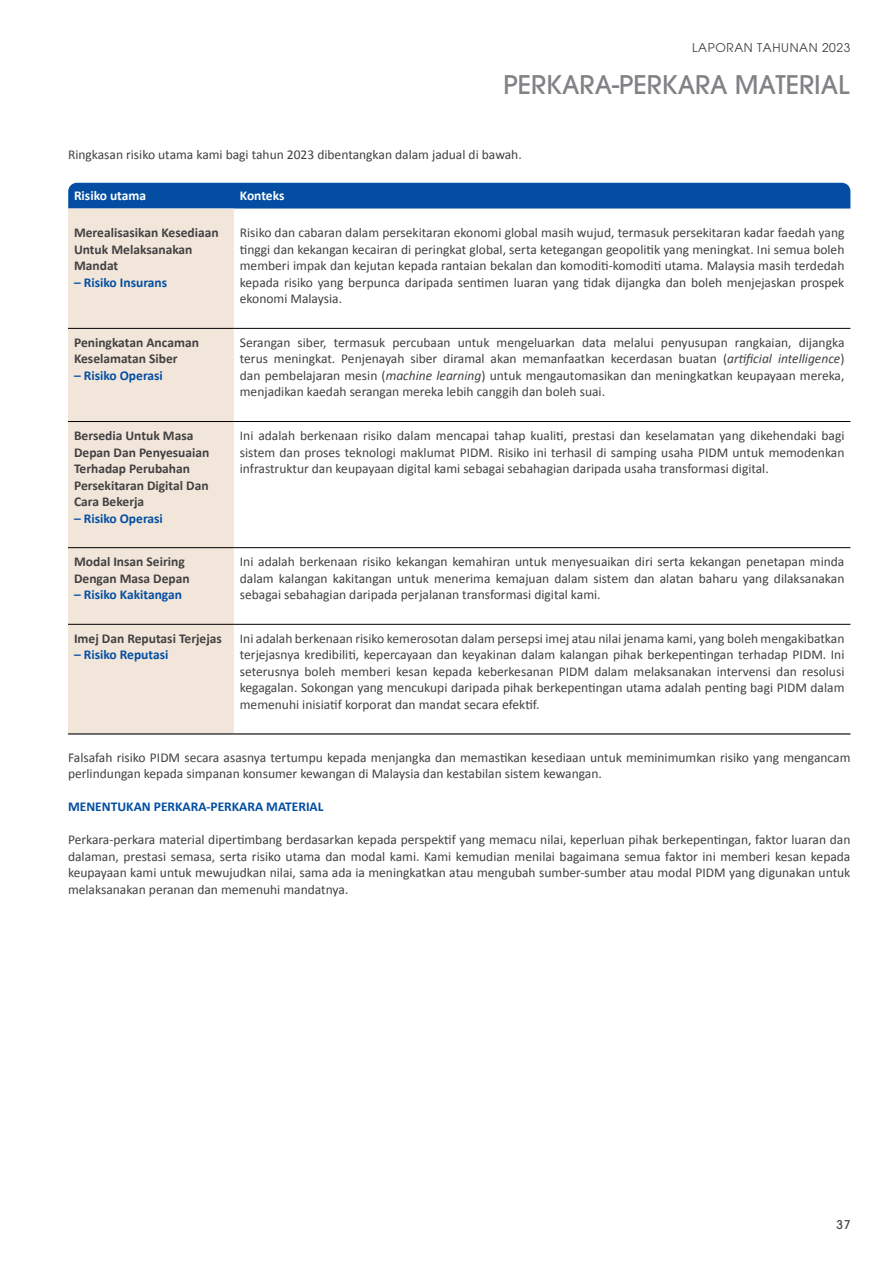
<style>
.page{position:relative;width:893px;height:1263px;background:#fff}
.page>*{position:absolute;margin:0;border:0;box-sizing:border-box;transform-origin:0 0}
.t1{font:500 25.5px "Avant Garde";color:#808285}
.t2{font:13.5px/16.5px "Calibri";color:#414042;text-align:justify}
.t3{font:700 13.5px/16.5px "Calibri";color:#414042}
.t4{font:700 13.5px "Calibri";color:#034ea2}
.t5{font:700 13.5px "Calibri";color:#fff}
.t6{font:12px "Avant Garde";letter-spacing:.05em;color:#414042}
.t7{font:500 12px "Avant Garde";color:#414042}
.s1{font-style:italic}
</style>
<div class="page">
<div style="left:68px;top:183px;width:782px;height:25px;background:#034ea2"></div>
<div style="left:68px;top:209px;width:166px;height:524px;background:#f2e6da"></div>
<hr style="left:68px;top:733px;width:166px;height:2px;background:#414042">
<hr style="left:234px;top:733px;width:616px;height:2px;background:#414042">
<hr style="left:68px;top:328px;width:166px;height:1px;background:#000">
<hr style="left:234px;top:328px;width:616px;height:1px;background:#000">
<hr style="left:68px;top:421px;width:166px;height:1px;background:#000">
<hr style="left:234px;top:421px;width:616px;height:1px;background:#000">
<hr style="left:68px;top:547px;width:166px;height:1px;background:#000">
<hr style="left:234px;top:547px;width:616px;height:1px;background:#000">
<hr style="left:68px;top:624px;width:166px;height:1px;background:#000">
<hr style="left:234px;top:624px;width:616px;height:1px;background:#000">
<p class="t6" style="left:692px;top:40px;width:160px">LAPORAN TAHUNAN 2023</p>
<h1 class="t1" style="left:504px;top:68px;width:347px">PERKARA-PERKARA MATERIAL</h1>
<p class="t2" style="left:68px;top:146px;width:455px">Ringkasan risiko utama kami bagi tahun 2023 dibentangkan dalam jadual di bawah.</p>
<p class="t5" style="left:74px;top:187px;width:74px">Risiko utama</p>
<p class="t5" style="left:240px;top:187px;width:46px">Konteks</p>
<p class="t3" style="left:74px;top:225px;width:146px">Merealisasikan Kesediaan<br>Untuk Melaksanakan<br>Mandat</p>
<p class="t4" style="left:74px;top:274px;width:95px">– Risiko Insurans</p>
<p class="t2" style="left:240px;top:224px;width:606px">Risiko dan cabaran dalam persekitaran ekonomi global masih wujud, termasuk persekitaran kadar faedah yang tinggi dan kekangan kecairan di peringkat global, serta ketegangan geopolitik yang meningkat. Ini semua boleh memberi impak dan kejutan kepada rantaian bekalan dan komoditi-komoditi utama. Malaysia masih terdedah kepada risiko yang berpunca daripada sentimen luaran yang tidak dijangka dan boleh menjejaskan prospek ekonomi Malaysia.</p>
<p class="t3" style="left:74px;top:334px;width:126px">Peningkatan Ancaman<br>Keselamatan Siber</p>
<p class="t4" style="left:74px;top:367px;width:90px">– Risiko Operasi</p>
<p class="t3" style="left:74px;top:427px;width:137px">Bersedia Untuk Masa<br>Depan Dan Penyesuaian<br>Terhadap Perubahan<br>Persekitaran Digital Dan<br>Cara Bekerja</p>
<p class="t4" style="left:74px;top:509px;width:90px">– Risiko Operasi</p>
<p class="t3" style="left:74px;top:553px;width:117px">Modal Insan Seiring<br>Dengan Masa Depan</p>
<p class="t4" style="left:74px;top:586px;width:110px">– Risiko Kakitangan</p>
<p class="t3" style="left:74px;top:630px;width:149px">Imej Dan Reputasi Terjejas</p>
<p class="t4" style="left:74px;top:646px;width:96px">– Risiko Reputasi</p>
<p class="t2" style="left:240px;top:334px;width:606px">Serangan siber, termasuk percubaan untuk mengeluarkan data melalui penyusupan rangkaian, dijangka terus meningkat. Penjenayah siber diramal akan memanfaatkan kecerdasan buatan (<span class="s1">artificial intelligence</span>) dan pembelajaran mesin (<span class="s1">machine learning</span>) untuk mengautomasikan dan meningkatkan keupayaan mereka, menjadikan kaedah serangan mereka lebih canggih dan boleh suai.</p>
<p class="t2" style="left:240px;top:427px;width:606px">Ini adalah berkenaan risiko dalam mencapai tahap kualiti, prestasi dan keselamatan yang dikehendaki bagi sistem dan proses teknologi maklumat PIDM. Risiko ini terhasil di samping usaha PIDM untuk memodenkan infrastruktur dan keupayaan digital kami sebagai sebahagian daripada usaha transformasi digital.</p>
<p class="t2" style="left:240px;top:553px;width:606px">Ini adalah berkenaan risiko kekangan kemahiran untuk menyesuaikan diri serta kekangan penetapan minda dalam kalangan kakitangan untuk menerima kemajuan dalam sistem dan alatan baharu yang dilaksanakan sebagai sebahagian daripada perjalanan transformasi digital kami.</p>
<p class="t2" style="left:240px;top:629px;width:606px">Ini adalah berkenaan risiko kemerosotan dalam persepsi imej atau nilai jenama kami, yang boleh mengakibatkan terjejasnya kredibiliti, kepercayaan dan keyakinan dalam kalangan pihak berkepentingan terhadap PIDM. Ini seterusnya boleh memberi kesan kepada keberkesanan PIDM dalam melaksanakan intervensi dan resolusi kegagalan. Sokongan yang mencukupi daripada pihak berkepentingan utama adalah penting bagi PIDM dalam memenuhi inisiatif korporat dan mandat secara efektif.</p>
<p class="t2" style="left:68px;top:748px;width:784px">Falsafah risiko PIDM secara asasnya tertumpu kepada menjangka dan memastikan kesediaan untuk meminimumkan risiko yang mengancam perlindungan kepada simpanan konsumer kewangan di Malaysia dan kestabilan sistem kewangan.</p>
<p class="t4" style="left:68px;top:798px;width:257px">MENENTUKAN PERKARA-PERKARA MATERIAL</p>
<p class="t2" style="left:68px;top:831px;width:784px">Perkara-perkara material dipertimbang berdasarkan kepada perspektif yang memacu nilai, keperluan pihak berkepentingan, faktor luaran dan dalaman, prestasi semasa, serta risiko utama dan modal kami. Kami kemudian menilai bagaimana semua faktor ini memberi kesan kepada keupayaan kami untuk mewujudkan nilai, sama ada ia meningkatkan atau mengubah sumber-sumber atau modal PIDM yang digunakan untuk melaksanakan peranan dan memenuhi mandatnya.</p>
<p class="t7" style="left:836px;top:1217px;width:15px">37</p>
</div>
